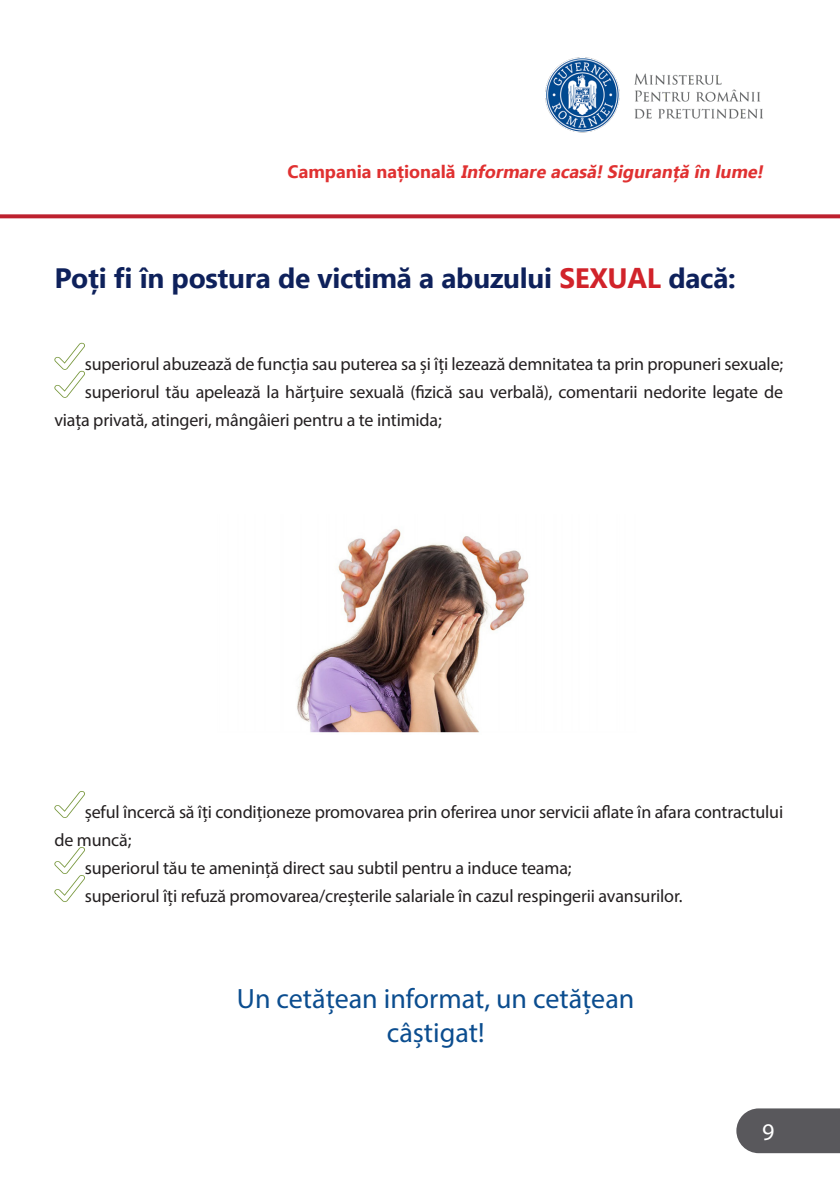
<style>
.page{position:relative;width:840px;height:1191px;background:#fff}
.page>*{position:absolute;margin:0;border:0;box-sizing:border-box;transform-origin:0 0}
.t1{font:700 28px "Ebrima";letter-spacing:-.01em;color:#0e215b}
.t2{font:28px/33.6px "Myriad Pro";color:#0b4d8f;text-align:center}
.t3{font:24px "Myriad Pro";color:#fff}
.t4{font:18px "Myriad Pro";letter-spacing:-.01em;color:#231f20}
.t5{font:italic 700 18px "Ebrima";color:#e03131}
.s1{font-style:normal}
.s2{color:#d1232a}
</style>
<div class="page">
<svg style="left:736px;top:1108px;width:103px;height:45px;background:#626165"></svg>
<img style="left:545px;top:57px;width:218px;height:76px">
<svg style="left:54px;top:342px;width:31px;height:56px"></svg>
<svg style="left:54px;top:791px;width:31px;height:27px"></svg>
<svg style="left:54px;top:847px;width:31px;height:55px"></svg>
<svg style="left:0;top:214px;width:839px;height:4px;background:#c23440"></svg>
<img style="left:297px;top:528px;width:232px;height:205px">
<p class="t5" style="left:287px;top:158px;width:481px"><span class="s1">C a m p a n i a n a ț i o n a l ă</span> Informare acasă!Siguranță în lume!</p>
<h1 class="t1" style="left:54px;top:257px;width:682px">Poți fi în postura de victimă a abuzului <span class="s2">SEXUAL</span> dacă:</h1>
<p class="t4" style="left:85px;top:353px;width:699px">superiorul abuzează de funcția sau puterea sa și îți lezează demnitatea ta prin propuneri sexuale;</p>
<p class="t4" style="left:85px;top:381px;width:699px">superiorul tău apelează la hărțuire sexuală (fizică sau verbală), comentarii nedorite legate de</p>
<p class="t4" style="left:54px;top:409px;width:388px">viața privată, atingeri, mângâieri pentru a te intimida;</p>
<p class="t4" style="left:85px;top:801px;width:699px">șeful încercă să îți condiționeze promovarea prin oferirea unor servicii aflate în afara contractului</p>
<p class="t4" style="left:54px;top:829px;width:78px">de muncă;</p>
<p class="t4" style="left:85px;top:857px;width:488px">superiorul tău te amenință direct sau subtil pentru a induce teama;</p>
<p class="t4" style="left:85px;top:885px;width:598px">superiorul îți refuză promovarea/creșterile salariale în cazul respingerii avansurilor.</p>
<h1 class="t2" style="left:237px;top:981px;width:399px">Un cetățean informat, un cetățean câștigat!</h1>
<h2 class="t3" style="left:761px;top:1117px;width:14px">9</h2>
</div>
